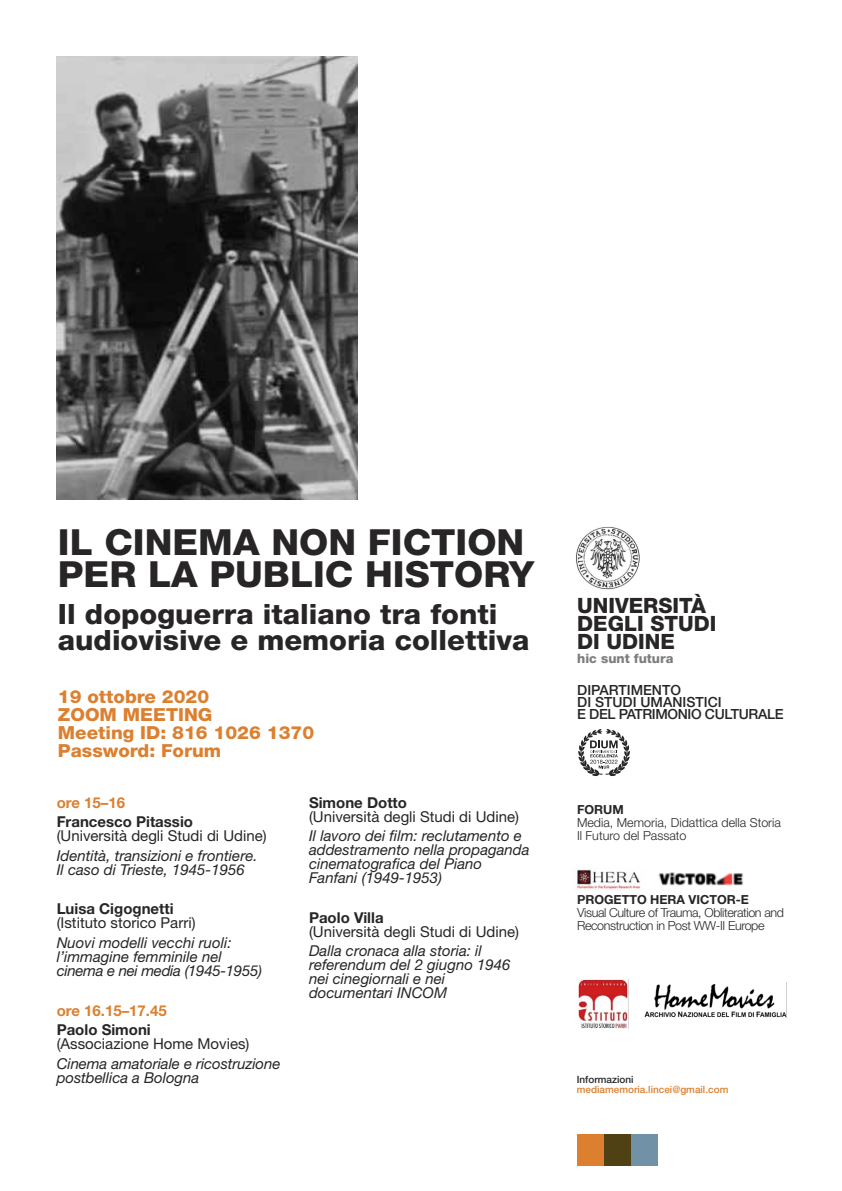
<style>
.page{position:relative;width:842px;height:1191px;background:#fff}
.page>*{position:absolute;margin:0;border:0;box-sizing:border-box;transform-origin:0 0}
.t1{font:800 36px/32px "Helvetica Neue LT Std";color:#272526;scale:1.04 1}
.t2{font:800 28px/26px "Helvetica Neue LT Std";color:#272526;scale:1.04 1}
.t3{font:800 21.1px/18.5px "Helvetica Neue LT Std";color:#272526}
.t4{font:800 18px/18px "Helvetica Neue LT Std";color:#dc7f2e;scale:1.04 1}
.t5{font:italic 15px/14px "Helvetica Neue LT Std";color:#272526}
.t6{font:15px "Helvetica Neue LT Std";color:#272526}
.t7{font:700 15px "Helvetica Neue LT Std";color:#272526}
.t8{font:700 15px "Helvetica Neue LT Std";color:#dc7f2e}
.t9{font:500 14px/12px "Helvetica Neue LT Std";color:#272526}
.t10{font:800 13px "Helvetica Neue LT Std";color:#7d7c7d}
.t11{font:300 12.5px/13px "Helvetica Neue LT Std";letter-spacing:-.03em;color:#272526}
.t12{font:300 12.5px/13px "Helvetica Neue LT Std";color:#272526}
.t13{font:700 12.5px "Helvetica Neue LT Std";color:#272526}
.t14{font:500 10px "Helvetica Neue LT Std";color:#dc7f2e}
.t15{font:500 10px "Helvetica Neue LT Std";color:#272526}
</style>
<div class="page">
<img style="left:576px;top:527px;width:63px;height:62px">
<div style="left:577px;top:1134px;width:27px;height:31px;background:#dc7f2e"></div>
<div style="left:604px;top:1134px;width:27px;height:31px;background:#504115"></div>
<div style="left:631px;top:1134px;width:27px;height:31px;background:#7091a6"></div>
<img style="left:57px;top:57px;width:300px;height:442px">
<img style="left:576px;top:869px;width:65px;height:22px">
<img style="left:658px;top:872px;width:86px;height:14px">
<img style="left:578px;top:979px;width:50px;height:49px">
<img style="left:644px;top:983px;width:142px;height:34px">
<svg style="left:578px;top:729px;width:52px;height:47px"></svg>
<h1 class="t1" style="left:58px;top:530px;width:459px">IL CINEMA NON FICTION<br>PER LA PUBLIC HISTORY</h1>
<h2 class="t2" style="left:58px;top:604px;width:455px">Il dopoguerra italiano tra fonti audiovisive e memoria collettiva</h2>
<p class="t4" style="left:58px;top:689px;width:248px">19 ottobre 2020<br>ZOOM MEETING<br>Meeting ID: 816 1026 1370<br>Password: Forum</p>
<p class="t8" style="left:57px;top:793px;width:70px">ore 15–16</p>
<p class="t7" style="left:57px;top:813px;width:138px">Francesco Pitassio</p>
<p class="t6" style="left:57px;top:830px;width:212px">(Università degli Studi di Udine)</p>
<p class="t5" style="left:57px;top:850px;width:202px">Identità, transizioni e frontiere.<br>Il caso di Trieste, 1945-1956</p>
<p class="t7" style="left:57px;top:900px;width:118px">Luisa Cigognetti</p>
<p class="t6" style="left:57px;top:917px;width:140px">(Istituto storico Parri)</p>
<p class="t5" style="left:57px;top:937px;width:207px">Nuovi modelli vecchi ruoli: l’immagine femminile nel cinema e nei media (1945-1955)</p>
<p class="t8" style="left:57px;top:1001px;width:112px">ore 16.15–17.45</p>
<p class="t7" style="left:57px;top:1021px;width:96px">Paolo Simoni</p>
<p class="t6" style="left:57px;top:1038px;width:194px">(Associazione Home Movies)</p>
<p class="t5" style="left:57px;top:1058px;width:225px">Cinema amatoriale e ricostruzione postbellica a Bologna</p>
<p class="t7" style="left:309px;top:793px;width:100px">Simone Dotto</p>
<p class="t6" style="left:309px;top:810px;width:212px">(Università degli Studi di Udine)</p>
<p class="t5" style="left:309px;top:830px;width:222px">Il lavoro dei film: reclutamento e addestramento nella propaganda cinematografica del Piano<br>Fanfani (1949-1953)</p>
<p class="t7" style="left:309px;top:908px;width:76px">Paolo Villa</p>
<p class="t6" style="left:309px;top:925px;width:212px">(Università degli Studi di Udine)</p>
<p class="t5" style="left:309px;top:945px;width:203px">Dalla cronaca alla storia: il referendum del 2 giugno 1946 nei cinegiornali e nei documentari INCOM</p>
<h3 class="t3" style="left:577px;top:598px;width:141px">UNIVERSITÀ<br>DEGLI STUDI<br>DI UDINE</h3>
<p class="t10" style="left:577px;top:654px;width:98px">hic sunt futura</p>
<p class="t9" style="left:577px;top:686px;width:208px">DIPARTIMENTO<br>DI STUDI UMANISTICI<br>E DEL PATRIMONIO CULTURALE</p>
<p class="t13" style="left:577px;top:802px;width:48px">FORUM</p>
<p class="t12" style="left:577px;top:815px;width:205px">Media, Memoria, Didattica della Storia<br>Il Futuro del Passato</p>
<p class="t13" style="left:577px;top:892px;width:173px">PROGETTO HERA VICTOR-E</p>
<p class="t11" style="left:577px;top:905px;width:208px">Visual Culture of Trauma, Obliteration and<br>Reconstruction in Post WW-II Europe</p>
<p class="t15" style="left:577px;top:1075px;width:58px">Informazioni</p>
<p class="t14" style="left:577px;top:1085px;width:153px">mediamemoria.lincei@gmail.com</p>
</div>
